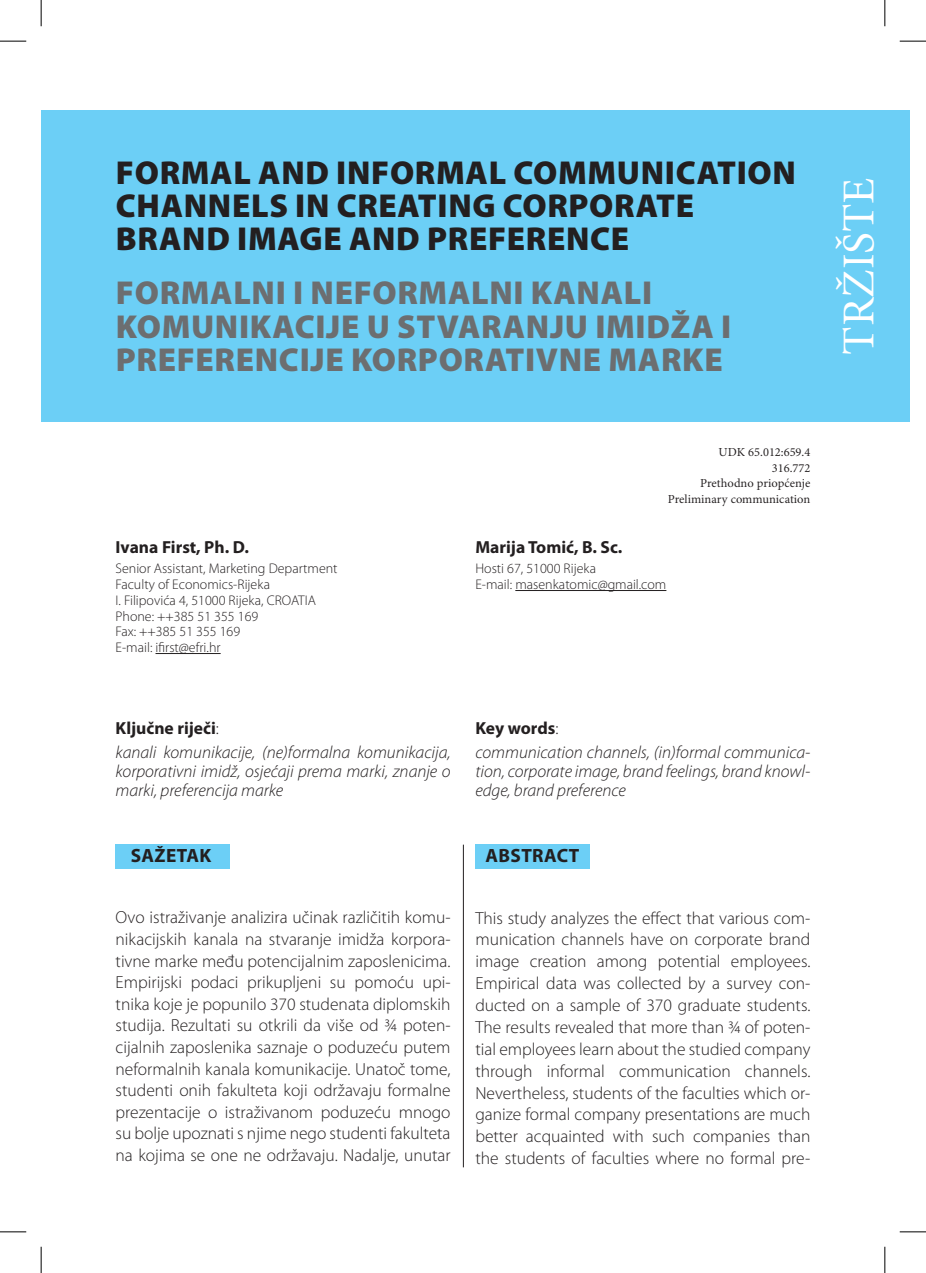
<style>
.page{position:relative;width:926px;height:1273px;background:#fff}
.page>*{position:absolute;margin:0;border:0;box-sizing:border-box;transform-origin:0 0}
.t1{font:45.5px "Minion Pro";color:#fff}
.t2{font:900 33.25px/33.2px "Myriad Pro";letter-spacing:.02em;color:#6c6e70}
.t3{font:900 33.25px/33.2px "Myriad Pro";letter-spacing:.02em;color:#231f20}
.t4{font:700 19.25px "Myriad Pro";letter-spacing:.02em;color:#231f20}
.t5{font:300 17.5px/21.7px "Myriad Pro";color:#231f20;text-align:justify}
.t6{font:italic 300 17.5px/24.2px "Myriad Pro";color:#231f20}
.t7{font:700 17.5px "Myriad Pro";color:#231f20}
.t8{font:300 14px/15.8px "Myriad Pro";color:#231f20}
.t9{font:12.25px/15.8px "Minion Pro";color:#231f20;text-align:right}
.s1{font-weight:700;font-style:normal}
.s2{font-style:normal}
</style>
<div class="page">
<div style="left:41px;top:110px;width:868px;height:312px;background:#6ccff6"></div>
<hr style="left:155px;top:653px;width:66px;height:1px;background:#231f20">
<hr style="left:515px;top:590px;width:151px;height:1px;background:#231f20">
<div style="left:116px;top:844px;width:114px;height:25px;background:#6ccff6"></div>
<div style="left:475px;top:844px;width:114px;height:25px;background:#6ccff6"></div>
<hr style="left:463px;top:845px;width:1px;height:322px;background:#231f20">
<svg style="left:0;top:41px;width:26px;height:1px"></svg>
<svg style="left:899px;top:41px;width:27px;height:1px"></svg>
<svg style="left:0;top:1231px;width:26px;height:1px"></svg>
<svg style="left:899px;top:1231px;width:27px;height:1px"></svg>
<svg style="left:41px;top:0;width:1px;height:26px"></svg>
<svg style="left:41px;top:1247px;width:1px;height:26px"></svg>
<svg style="left:884px;top:0;width:1px;height:26px"></svg>
<svg style="left:884px;top:1247px;width:1px;height:26px"></svg>
<h2 class="t3" style="left:116px;top:159px;width:681px">FORMAL AND INFORMAL COMMUNICATION<br>CHANNELS IN CREATING CORPORATE<br>BRAND IMAGE AND PREFERENCE</h2>
<h2 class="t2" style="left:116px;top:280px;width:616px">FORMALNI I NEFORMALNI KANALI<br>KOMUNIKACIJE U STVARANJU IMIDŽA I<br>PREFERENCIJE KORPORATIVNE MARKE</h2>
<h1 class="t1" style="left:841px;top:355px;width:179px;rotate:-90deg">TRŽIŠTE</h1>
<p class="t7" style="left:116px;top:540px;width:135px">Ivana First, Ph. D.</p>
<p class="t8" style="left:116px;top:562px;width:223px">Senior Assistant, Marketing Department<br>Faculty of Economics-Rijeka<br>I. Filipovića 4, 51000 Rijeka, CROATIA<br>Phone: ++385 51 355 169<br>Fax: ++385 51 355 169<br>E-mail: ifirst@efri.hr</p>
<p class="t9" style="left:667px;top:445px;width:144px">UDK 65.012:659.4<br>316.772<br>Prethodno priopćenje<br>Preliminary communication</p>
<p class="t7" style="left:475px;top:540px;width:148px">Marija Tomić, B. Sc.</p>
<p class="t8" style="left:475px;top:562px;width:192px">Hosti 67, 51000 Rijeka<br>E-mail: masenkatomic@gmail.com</p>
<p class="t6" style="left:116px;top:717px;width:336px"><span class="s1">Ključne riječi</span><span class="s2">:<br></span>kanali komunikacije, (ne)formalna komunikacija,</p>
<p class="t6" style="left:116px;top:763px;width:336px;line-height:19.2px">korporativni imidž, osjećaji prema marki, znanje o marki, preferencija marke</p>
<p class="t4" style="left:131px;top:848px;width:82px">SAŽETAK</p>
<p class="t5" style="left:116px;top:908px;width:336px">Ovo istraživanje analizira učinak različitih komu&shy;nikacijskih kanala na stvaranje imidža korpora&shy;tivne marke među potencijalnim zaposlenicima.<br>Empirijski podaci prikupljeni su pomoću upi&shy;tnika koje je popunilo 370 studenata diplomskih studija. Rezultati su otkrili da više od ¾ poten&shy;cijalnih zaposlenika saznaje o poduzeću putem neformalnih kanala komunikacije. Unatoč tome, studenti onih fakulteta koji održavaju formalne prezentacije o istraživanom poduzeću mnogo su bolje upoznati s njime nego studenti fakulteta na kojima se one ne održavaju. Nadalje, unutar</p>
<p class="t6" style="left:475px;top:717px;width:336px"><span class="s1">Key words</span><span class="s2">:<br></span>communication channels, (in)formal communica-</p>
<p class="t6" style="left:475px;top:763px;width:336px;line-height:19.2px">tion, corporate image, brand feelings, brand knowl&shy;edge, brand preference</p>
<p class="t4" style="left:485px;top:848px;width:95px">ABSTRACT</p>
<p class="t5" style="left:475px;top:908px;width:336px">This study analyzes the effect that various com&shy;munication channels have on corporate brand image creation among potential employees.<br>Empirical data was collected by a survey con&shy;ducted on a sample of 370 graduate students.<br>The results revealed that more than ¾ of poten&shy;tial employees learn about the studied company through informal communication channels.<br>Nevertheless, students of the faculties which or&shy;ganize formal company presentations are much better acquainted with such companies than the students of faculties where no formal pre-</p>
</div>
